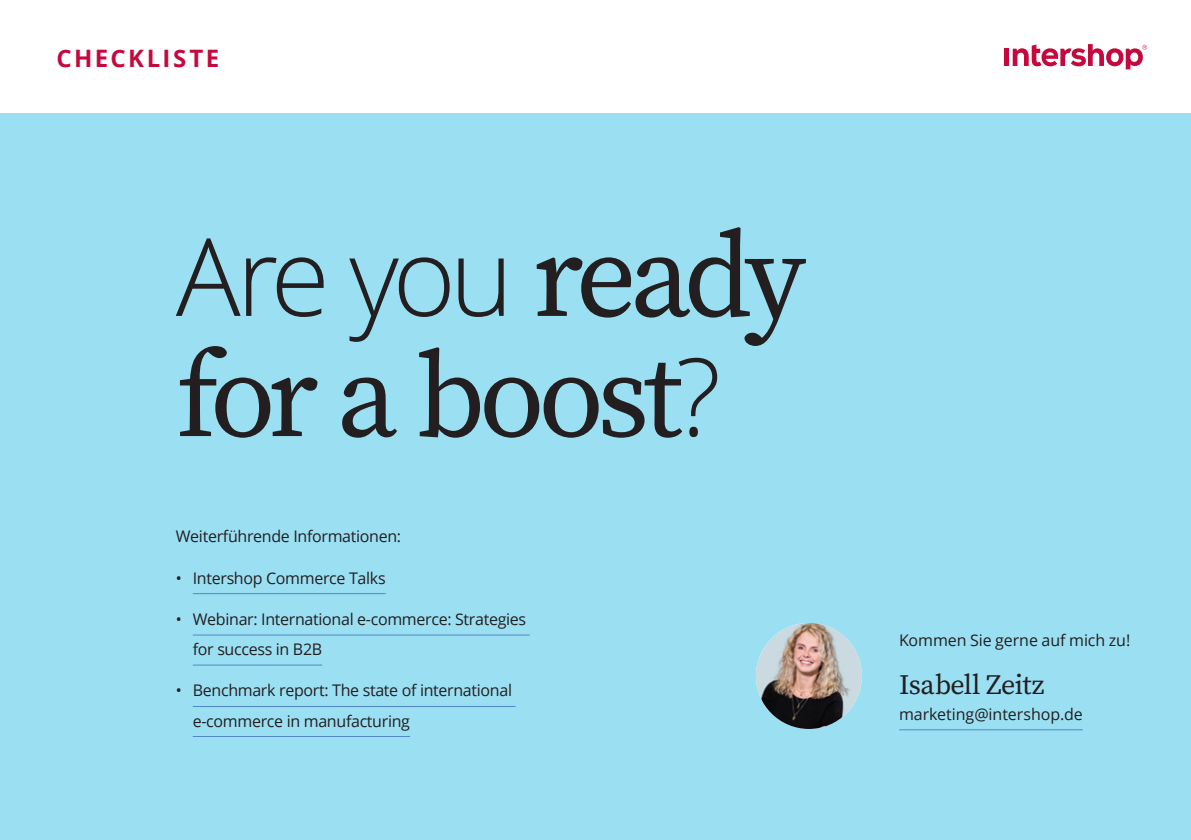
<style>
.page{position:relative;width:1191px;height:840px;background:#fff}
.page>*{position:absolute;margin:0;border:0;box-sizing:border-box;transform-origin:0 0}
.t1{font:120px "Source Serif Variable";letter-spacing:-.055em;color:#231f20}
.t2{font:300 108px "Open Sans";letter-spacing:-.06em;color:#231f20}
.t3{font:28px "Source Serif Pro";letter-spacing:-.02em;color:#231f20}
.t4{font:700 24px "Open Sans";letter-spacing:.095em;color:#c5083d}
.t5{font:16px/30px "Open Sans";letter-spacing:-.02em;color:#231f20}
.s1{font-family:"Source Serif Variable";font-weight:400;font-size:120px}
.s2{font-family:"Open Sans";font-weight:300;font-size:108px}
</style>
<div class="page">
<div style="left:0;top:113px;width:1191px;height:726px;background:#9bdff3"></div>
<hr style="left:193px;top:592px;width:193px;height:1px;background:#5187c7">
<hr style="left:193px;top:634px;width:337px;height:1px;background:#5187c7">
<hr style="left:193px;top:664px;width:129px;height:1px;background:#5187c7">
<hr style="left:193px;top:705px;width:322px;height:1px;background:#5187c7">
<hr style="left:193px;top:735px;width:217px;height:1px;background:#5187c7">
<hr style="left:899px;top:728px;width:183px;height:1px;background:#5187c7">
<img style="left:756px;top:622px;width:106px;height:106px;border-radius:53px">
<div style="left:1004px;top:49px;width:5px;height:17px;background:#c5083d"></div>
<svg style="left:1012px;top:44px;width:135px;height:25px"></svg>
<h3 class="t4" style="left:56px;top:41px;width:164px">CHECKLISTE</h3>
<h2 class="t2" style="left:176px;top:202px;width:631px">Are you <span class="s1">ready</span></h2>
<h1 class="t1" style="left:176px;top:315px;width:547px">for a boost<span class="s2">?</span></h1>
<p class="t5" style="left:176px;top:520px;width:227px">Weiterführende Informationen:</p>
<p class="t5" style="left:176px;top:562px;width:211px">• Intershop Commerce Talks</p>
<p class="t5" style="left:193px;top:603px;width:335px;text-indent:-17px">• Webinar: International e-commerce: Strategies for success in B2B</p>
<p class="t5" style="left:193px;top:674px;width:321px;text-indent:-17px">• Benchmark report: The state of international e-commerce in manufacturing</p>
<p class="t5" style="left:899px;top:624px;width:233px">Kommen Sie gerne auf mich zu!</p>
<h3 class="t3" style="left:899px;top:665px;width:147px">Isabell Zeitz</h3>
<p class="t5" style="left:899px;top:698px;width:185px">marketing@intershop.de</p>
</div>
